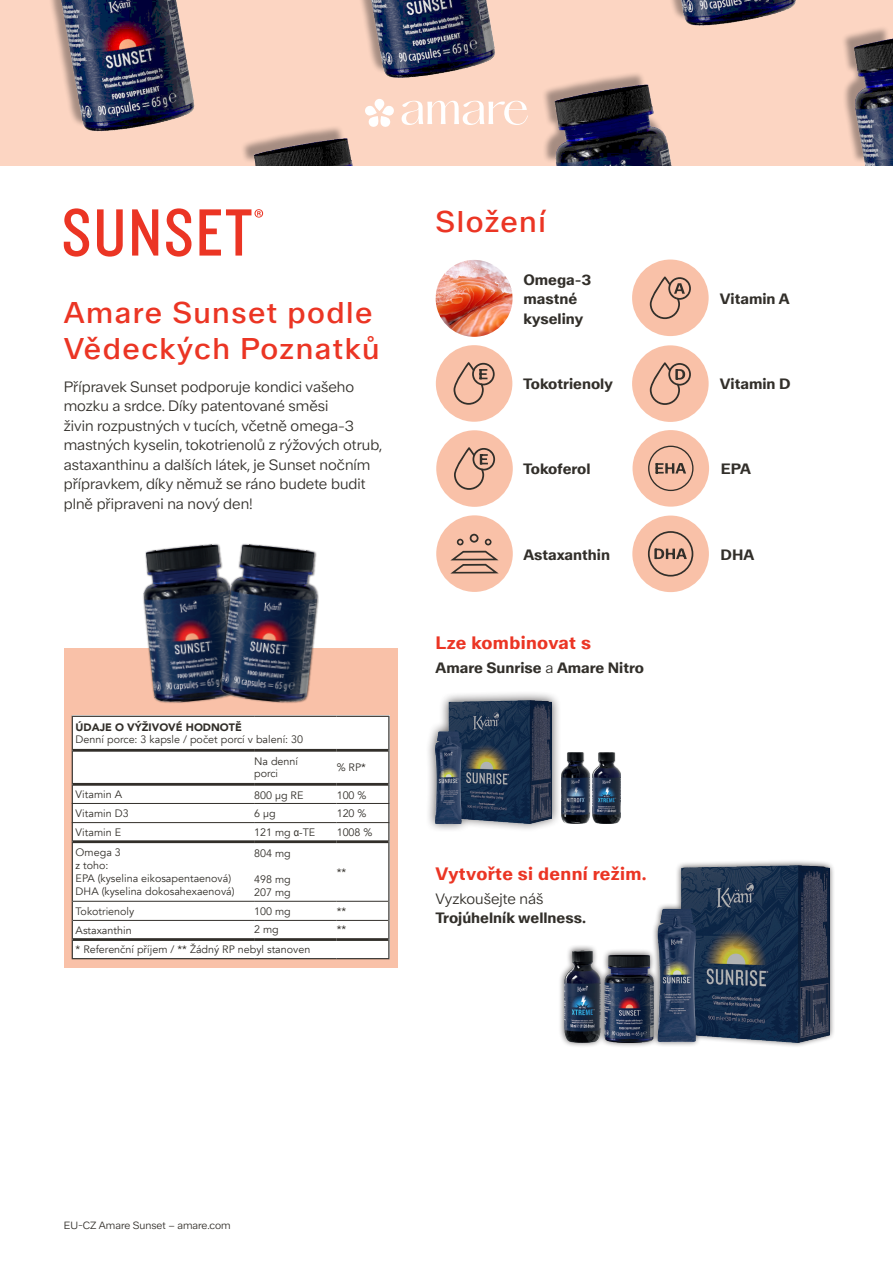
<style>
.page{position:relative;width:893px;height:1263px;background:#fff}
.page>*{position:absolute;margin:0;border:0;box-sizing:border-box;transform-origin:0 0}
.Headline_20pt_red{font:30px "Amare Walter Neue";letter-spacing:.05em;color:#eb3524}
.Headline_20pt_brown{font:30px "Amare Walter Neue";letter-spacing:.05em;color:#eb3524}
.Subheadline_12pt_red{font:700 18px "Amare Walter Neue";letter-spacing:.02em;color:#eb3524}
.Text_10pt_darkgrey{font:15px/19.5px "Amare Walter Neue Mager";color:#322f2a}
.Text_10pt_darkgrey-bold{font:700 15px/19.5px "Amare Walter Neue";color:#322f2a}
.Text_10pt_darkgrey-2{font:700 15px/19.5px "Amare Walter Neue";color:#322f2a}
.t1{font:10.8px/12px "Avenir";color:#322f2a}
.t2{font:10.5px "Amare Walter Neue Mager";color:#322f2a}
.s1{font-weight:900}
.s2{font-family:"Arial Narrow"}
.s3{font-family:"Amare Walter Neue Mager";font-weight:400}
</style>
<div class="page">
<img style="left:0;top:0;width:893px;height:166px">
<img style="left:436px;top:260px;width:77px;height:77px;border-radius:38px">
<svg style="left:64px;top:208px;width:25px;height:49px"></svg>
<svg style="left:97px;top:209px;width:26px;height:48px"></svg>
<svg style="left:132px;top:209px;width:26px;height:47px"></svg>
<svg style="left:166px;top:208px;width:25px;height:49px"></svg>
<svg style="left:199px;top:209px;width:64px;height:47px"></svg>
<div style="left:64px;top:648px;width:333px;height:319px;background:#f9c1a8"></div>
<img style="left:143px;top:543px;width:76px;height:160px">
<img style="left:220px;top:543px;width:99px;height:160px">
<div style="left:72px;top:716px;width:317px;height:243px;background:#fff"></div>
<hr style="left:73px;top:749px;width:181px;height:3px;background:#322f2a">
<hr style="left:73px;top:783px;width:181px;height:3px;background:#322f2a">
<hr style="left:254px;top:783px;width:83px;height:3px;background:#322f2a">
<hr style="left:337px;top:783px;width:51px;height:3px;background:#322f2a">
<hr style="left:72px;top:717px;width:1px;height:33px;background:#322f2a">
<hr style="left:72px;top:716px;width:182px;height:1px;background:#322f2a">
<hr style="left:254px;top:716px;width:83px;height:1px;background:#322f2a">
<hr style="left:337px;top:716px;width:52px;height:1px;background:#322f2a">
<hr style="left:72px;top:750px;width:1px;height:34px;background:#322f2a">
<hr style="left:72px;top:842px;width:1px;height:59px;background:#322f2a">
<svg style="left:72px;top:901px;width:1px;height:57px"></svg>
<hr style="left:72px;top:958px;width:182px;height:1px;background:#322f2a">
<hr style="left:254px;top:958px;width:83px;height:1px;background:#322f2a">
<hr style="left:337px;top:958px;width:52px;height:1px;background:#322f2a">
<hr style="left:388px;top:750px;width:1px;height:34px;background:#322f2a">
<hr style="left:388px;top:842px;width:1px;height:59px;background:#322f2a">
<hr style="left:73px;top:901px;width:181px;height:1px;background:#322f2a">
<hr style="left:254px;top:901px;width:83px;height:1px;background:#322f2a">
<hr style="left:337px;top:901px;width:51px;height:1px;background:#322f2a">
<hr style="left:73px;top:920px;width:181px;height:1px;background:#322f2a">
<hr style="left:254px;top:920px;width:83px;height:1px;background:#322f2a">
<hr style="left:337px;top:920px;width:51px;height:1px;background:#322f2a">
<hr style="left:73px;top:840px;width:181px;height:3px;background:#322f2a">
<hr style="left:254px;top:840px;width:83px;height:3px;background:#322f2a">
<hr style="left:337px;top:840px;width:51px;height:3px;background:#322f2a">
<hr style="left:73px;top:938px;width:181px;height:3px;background:#322f2a">
<hr style="left:254px;top:749px;width:83px;height:3px;background:#322f2a">
<hr style="left:388px;top:717px;width:1px;height:33px;background:#322f2a">
<hr style="left:337px;top:749px;width:51px;height:3px;background:#322f2a">
<hr style="left:254px;top:938px;width:83px;height:3px;background:#322f2a">
<hr style="left:337px;top:938px;width:51px;height:3px;background:#322f2a">
<svg style="left:388px;top:901px;width:1px;height:57px"></svg>
<hr style="left:72px;top:803px;width:182px;height:1px;background:#322f2a">
<hr style="left:254px;top:803px;width:83px;height:1px;background:#322f2a">
<hr style="left:337px;top:803px;width:52px;height:1px;background:#322f2a">
<hr style="left:72px;top:822px;width:182px;height:1px;background:#322f2a">
<hr style="left:254px;top:822px;width:83px;height:1px;background:#322f2a">
<hr style="left:337px;top:822px;width:52px;height:1px;background:#322f2a">
<svg style="left:72px;top:784px;width:1px;height:58px"></svg>
<svg style="left:388px;top:784px;width:1px;height:58px"></svg>
<div style="left:426px;top:690px;width:136px;height:143px;background:#231f20;opacity:.75"></div>
<img style="left:435px;top:700px;width:117px;height:123px">
<div style="left:561px;top:752px;width:30px;height:72px;background:#231f20;opacity:.75"></div>
<img style="left:562px;top:753px;width:28px;height:70px">
<div style="left:558px;top:859px;width:277px;height:189px;background:#231f20;opacity:.75"></div>
<img style="left:565px;top:866px;width:264px;height:176px">
<div style="left:592px;top:752px;width:29px;height:72px;background:#231f20;opacity:.75"></div>
<img style="left:592px;top:753px;width:28px;height:70px">
<div style="left:632px;top:516px;width:77px;height:76px;background:#f9c1a8;border-radius:50%"></div>
<div style="left:648px;top:531px;width:45px;height:45px;border:2px solid #322f2a;border-radius:50%"></div>
<svg style="left:654px;top:549px;width:33px;height:10px"></svg>
<div style="left:632px;top:430px;width:77px;height:77px;background:#f9c1a8;border-radius:50%"></div>
<svg style="left:648px;top:446px;width:45px;height:45px"></svg>
<div style="left:436px;top:515px;width:77px;height:77px;background:#f9c1a8;border-radius:50%"></div>
<svg style="left:470px;top:534px;width:9px;height:9px"></svg>
<svg style="left:457px;top:539px;width:7px;height:6px"></svg>
<svg style="left:485px;top:539px;width:6px;height:6px"></svg>
<svg style="left:450px;top:551px;width:49px;height:22px"></svg>
<div style="left:436px;top:345px;width:76px;height:77px;background:#f9c1a8;border-radius:50%"></div>
<svg style="left:454px;top:362px;width:41px;height:43px"></svg>
<div style="left:436px;top:430px;width:77px;height:77px;background:#f9c1a8;border-radius:50%"></div>
<svg style="left:454px;top:447px;width:41px;height:43px"></svg>
<div style="left:632px;top:260px;width:77px;height:76px;background:#f9c1a8;border-radius:50%"></div>
<svg style="left:650px;top:276px;width:41px;height:43px"></svg>
<div style="left:632px;top:345px;width:77px;height:77px;background:#f9c1a8;border-radius:50%"></div>
<svg style="left:650px;top:362px;width:41px;height:43px"></svg>
<svg style="left:364px;top:99px;width:164px;height:29px"></svg>
<p class="Headline_20pt_brown" style="left:436px;top:203px;width:112px">Složení</p>
<p class="Text_10pt_darkgrey-bold" style="left:523px;top:270px;width:70px">Omega-3 mastné</p>
<p class="Text_10pt_darkgrey-bold" style="left:720px;top:290px;width:71px">Vitamin A</p>
<p class="Headline_20pt_red" style="left:64px;top:294px;width:310px">Amare Sunset podle</p>
<p class="Text_10pt_darkgrey-bold" style="left:523px;top:309px;width:61px">kyseliny</p>
<p class="Headline_20pt_red" style="left:64px;top:330px;width:317px">Vědeckých Poznatků</p>
<p class="Text_10pt_darkgrey" style="left:64px;top:377px;width:320px">Přípravek Sunset podporuje kondici vašeho mozku a srdce. Díky patentované směsi<br>živin rozpustných v tucích, včetně omega-3 mastných kyselin, tokotrienolů z rýžových otrub, astaxanthinu a dalších látek, je Sunset nočním přípravkem, díky němuž se ráno budete budit plně připraveni na nový den!</p>
<p class="Text_10pt_darkgrey-bold" style="left:523px;top:375px;width:91px">Tokotrienoly</p>
<p class="Text_10pt_darkgrey-bold" style="left:720px;top:375px;width:72px">Vitamin D</p>
<p class="Text_10pt_darkgrey-bold" style="left:523px;top:460px;width:69px">Tokoferol</p>
<p class="Text_10pt_darkgrey-bold" style="left:721px;top:460px;width:32px">EPA</p>
<p class="Text_10pt_darkgrey-bold" style="left:523px;top:545px;width:88px">Astaxanthin</p>
<p class="Text_10pt_darkgrey-bold" style="left:721px;top:545px;width:35px">DHA</p>
<p class="t1" style="left:76px;top:722px;width:229px"><span class="s1">ÚDAJE O VÝŽIVOVÉ HODNOTĚ<br></span>Denní porce: 3 kapsle / počet porcí v balení: 30</p>
<p class="t1" style="left:254px;top:756px;width:46px">Na denní porci</p>
<p class="t1" style="left:337px;top:762px;width:31px">% RP*</p>
<p class="t1" style="left:76px;top:788px;width:48px">Vitamin A</p>
<p class="t1" style="left:254px;top:789px;width:51px">800 μg RE</p>
<p class="t1" style="left:337px;top:789px;width:31px">100 %</p>
<p class="t1" style="left:76px;top:807px;width:55px">Vitamin D3</p>
<p class="t1" style="left:254px;top:807px;width:23px">6 µg</p>
<p class="t1" style="left:337px;top:807px;width:31px">120 %</p>
<p class="t1" style="left:76px;top:827px;width:47px">Vitamin E</p>
<p class="t1" style="left:254px;top:826px;width:63px">121 mg <span class="s2">α</span>-TE</p>
<p class="t1" style="left:337px;top:826px;width:37px">1008 %</p>
<p class="t1" style="left:76px;top:847px;width:47px">Omega 3</p>
<p class="t1" style="left:76px;top:859px;width:34px">z toho:</p>
<p class="t1" style="left:76px;top:872px;width:157px">EPA (kyselina eikosapentaenová)</p>
<p class="t1" style="left:76px;top:885px;width:160px">DHA (kyselina dokosahexaenová)</p>
<p class="t1" style="left:254px;top:847px;width:38px">804 mg</p>
<p class="t1" style="left:254px;top:873px;width:38px">498 mg</p>
<p class="t1" style="left:254px;top:886px;width:38px">207 mg</p>
<p class="t1" style="left:337px;top:867px;width:11px">**</p>
<p class="t1" style="left:76px;top:905px;width:60px">Tokotrienoly</p>
<p class="t1" style="left:254px;top:905px;width:38px">100 mg</p>
<p class="t1" style="left:337px;top:905px;width:11px">**</p>
<p class="t1" style="left:76px;top:924px;width:57px">Astaxanthin</p>
<p class="t1" style="left:254px;top:924px;width:26px">2 mg</p>
<p class="t1" style="left:337px;top:924px;width:11px">**</p>
<p class="t1" style="left:76px;top:944px;width:236px">* Referenční příjem / ** Žádný RP nebyl stanoven</p>
<p class="Subheadline_12pt_red" style="left:436px;top:632px;width:157px">Lze kombinovat s</p>
<p class="Text_10pt_darkgrey-2" style="left:436px;top:658px;width:210px">Amare Sunrise <span class="s3">a</span> Amare Nitro</p>
<p class="Subheadline_12pt_red" style="left:435px;top:862px;width:213px">Vytvořte si denní režim.</p>
<p class="Text_10pt_darkgrey-2" style="left:435px;top:889px;width:152px"><span class="s3">Vyzkoušejte náš<br></span>Trojúhelník wellness.</p>
<p class="t2" style="left:64px;top:1219px;width:168px">EU-CZ Amare Sunset – amare.com</p>
</div>
